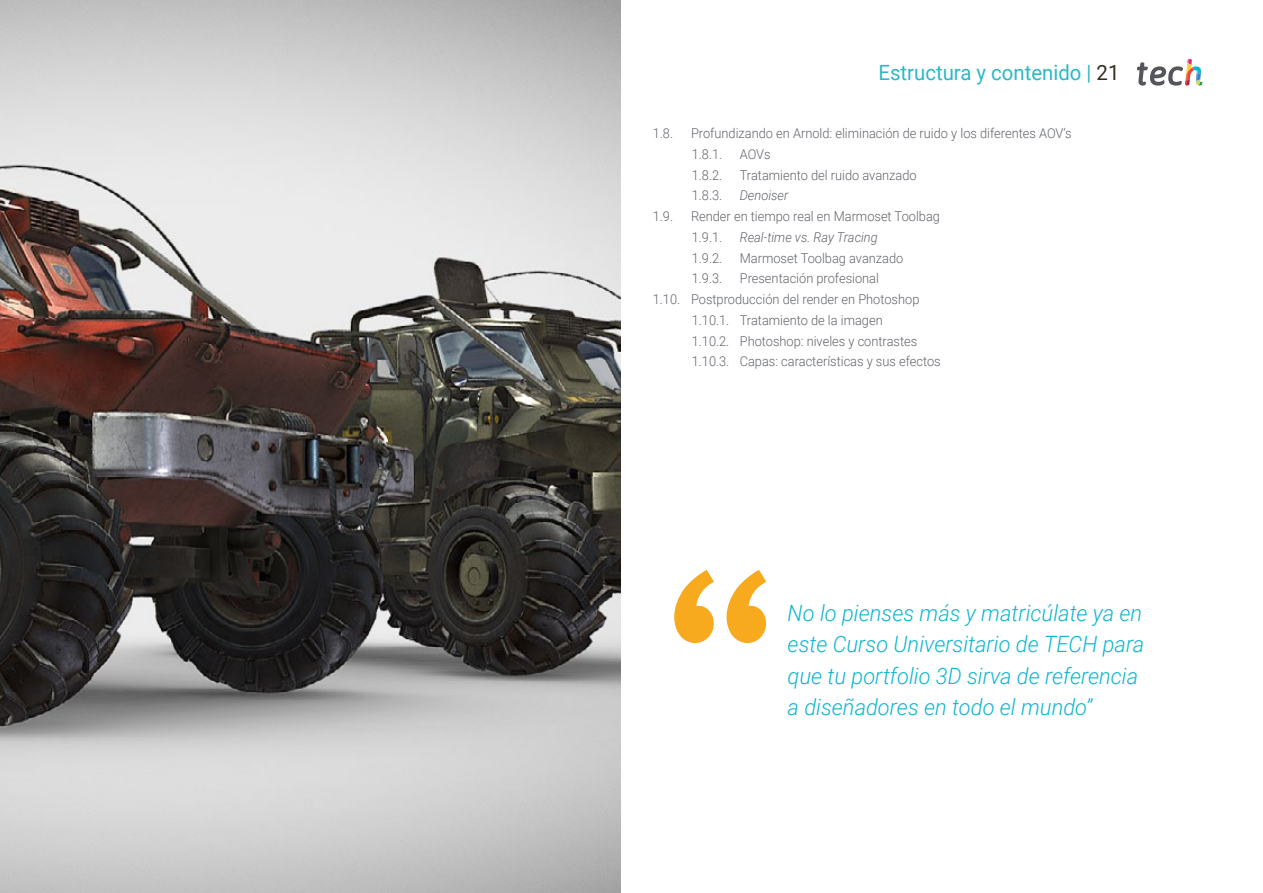
<style>
.page{position:relative;width:1263px;height:893px;background:#fff}
.page>*{position:absolute;margin:0;border:0;box-sizing:border-box;transform-origin:0 0}
.t1{font:italic 300 22.5px/31.5px "Roboto";color:#0fb6cf}
.t2{font:21px "Roboto";color:#2db8c5}
.t3{font:300 13.5px/20.7px "Roboto";color:#61646a;scale:.95 1}
.t4{font:italic 300 13.5px "Roboto";color:#61646a;scale:.95 1}
.s1{color:#312e20}
</style>
<div class="page">
<img style="left:0;top:0;width:621px;height:893px">
<svg style="left:1137px;top:59px;width:65px;height:27px"></svg>
<svg style="left:674px;top:570px;width:92px;height:73px"></svg>
<h2 class="t2" style="left:878px;top:57px;width:242px">Estructura y contenido | <span class="s1">21</span></h2>
<p class="t3" style="left:653px;top:122px;width:23px">1.8.</p>
<p class="t3" style="left:691px;top:122px;width:402px">Profundizando en Arnold: eliminación de ruido y los diferentes AOV’s<br>1.8.1.</p>
<p class="t3" style="left:740px;top:143px;width:34px">AOVs</p>
<p class="t3" style="left:692px;top:164px;width:34px">1.8.2.</p>
<p class="t3" style="left:740px;top:164px;width:188px">Tratamiento del ruido avanzado</p>
<p class="t3" style="left:692px;top:185px;width:34px">1.8.3.</p>
<p class="t4" style="left:740px;top:186px;width:53px">Denoiser</p>
<p class="t3" style="left:653px;top:205px;width:23px">1.9.</p>
<p class="t3" style="left:691px;top:205px;width:264px">Render en tiempo real en Marmoset Toolbag<br>1.9.1.</p>
<p class="t4" style="left:740px;top:228px;width:147px">Real-time vs. Ray Tracing</p>
<p class="t3" style="left:692px;top:247px;width:34px">1.9.2.</p>
<p class="t3" style="left:740px;top:247px;width:174px">Marmoset Toolbag avanzado</p>
<p class="t3" style="left:692px;top:268px;width:34px">1.9.3.</p>
<p class="t3" style="left:740px;top:268px;width:148px">Presentación profesional</p>
<p class="t3" style="left:653px;top:288px;width:282px">1.10. Postproducción del render en Photoshop</p>
<p class="t3" style="left:692px;top:309px;width:203px">1.10.1. Tratamiento de la imagen</p>
<p class="t3" style="left:692px;top:330px;width:239px">1.10.2. Photoshop: niveles y contrastes</p>
<p class="t3" style="left:692px;top:351px;width:264px">1.10.3. Capas: características y sus efectos</p>
<h1 class="t1" style="left:788px;top:596px;width:358px">No lo pienses más y matricúlate ya en este Curso Universitario de TECH para que tu portfolio 3D sirva de referencia a diseñadores en todo el mundo”</h1>
</div>
